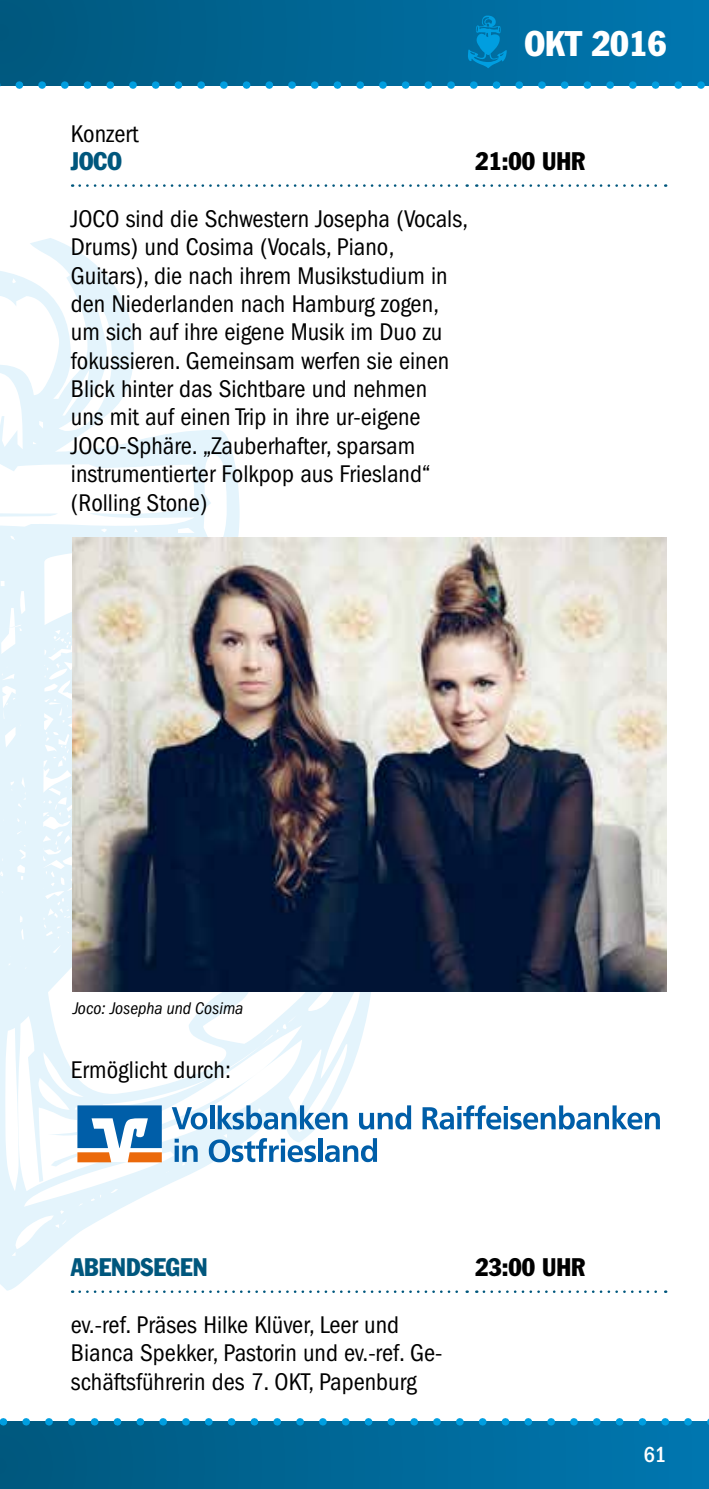
<style>
.page{position:relative;width:709px;height:1489px;background:#fff}
.page>*{position:absolute;margin:0;border:0;box-sizing:border-box;transform-origin:0 0}
.t1{font:condensed 35px "Franklin Gothic";color:#fff}
.t2{font:condensed 25px/28.2px "Franklin Gothic LT";color:#000}
.t3{font:condensed 25px "Franklin Gothic";color:#000}
.t4{font:condensed 25px "Franklin Gothic";color:#00577d}
.t5{font:500 condensed 22.5px "Franklin Gothic LT";color:#fff}
.t6{font:italic condensed 17.5px "ITC Franklin Gothic Std";color:#000}
</style>
<div class="page">
<svg style="left:0;top:238px;width:376px;height:1052px"></svg>
<div style="left:0;top:1421px;width:709px;height:67px;background:linear-gradient(to right,#00587e,#0077b0)"></div>
<svg style="left:0;top:1418px;width:709px;height:7px"></svg>
<div style="left:0;top:0;width:709px;height:85px;background:linear-gradient(to right,#00587d,#0077b0)"></div>
<svg style="left:0;top:81px;width:709px;height:8px"></svg>
<svg style="left:484px;top:184px;width:182px;height:3px"></svg>
<svg style="left:484px;top:1290px;width:182px;height:2px"></svg>
<svg style="left:80px;top:184px;width:387px;height:3px"></svg>
<svg style="left:80px;top:1290px;width:387px;height:2px"></svg>
<svg style="left:468px;top:16px;width:39px;height:52px;background:#007fb8"></svg>
<img style="left:73px;top:537px;width:593px;height:454px">
<svg style="left:77px;top:1105px;width:85px;height:57px"></svg>
<svg style="left:175px;top:1138px;width:23px;height:23px"></svg>
<svg style="left:209px;top:1137px;width:107px;height:25px"></svg>
<hr style="left:318px;top:1138px;width:4px;height:23px;background:#005ea8">
<svg style="left:325px;top:1138px;width:52px;height:24px"></svg>
<svg style="left:172px;top:1107px;width:35px;height:22px"></svg>
<hr style="left:210px;top:1105px;width:4px;height:24px;background:#005ea8">
<svg style="left:218px;top:1105px;width:129px;height:24px"></svg>
<svg style="left:359px;top:1105px;width:52px;height:24px"></svg>
<svg style="left:422px;top:1105px;width:238px;height:24px"></svg>
<h1 class="t1" style="left:525px;top:22px;width:143px">OKT 2016</h1>
<p class="t2" style="left:71px;top:120px;width:69px">Konzert</p>
<p class="t4" style="left:71px;top:146px;width:52px">JOCO</p>
<p class="t2" style="left:71px;top:205px;width:399px">JOCO sind die Schwestern Josepha (Vocals, Drums) und Cosima (Vocals, Piano, Guitars), die nach ihrem Musikstudium in den Niederlanden nach Hamburg zogen, um sich auf ihre eigene Musik im Duo zu fokussieren. Gemeinsam werfen sie einen Blick hinter das Sichtbare und nehmen<br>uns mit auf einen Trip in ihre ur-eigene JOCO-Sphäre. „Zauberhafter, sparsam instrumentierter Folkpop aus Friesland“ (Rolling Stone)</p>
<p class="t3" style="left:475px;top:146px;width:112px">21:00 UHR</p>
<p class="t6" style="left:73px;top:998px;width:172px">Joco: Josepha und Cosima</p>
<p class="t2" style="left:71px;top:1055px;width:162px">Ermöglicht durch:</p>
<p class="t4" style="left:71px;top:1252px;width:138px">ABENDSEGEN</p>
<p class="t2" style="left:71px;top:1310px;width:373px">ev.-ref. Präses Hilke Klüver, Leer und<br>Bianca Spekker, Pastorin und ev.-ref. Ge&shy;schäftsführerin des 7. OKT, Papenburg</p>
<p class="t3" style="left:475px;top:1251px;width:112px">23:00 UHR</p>
<p class="t5" style="left:643px;top:1441px;width:24px">61</p>
</div>
